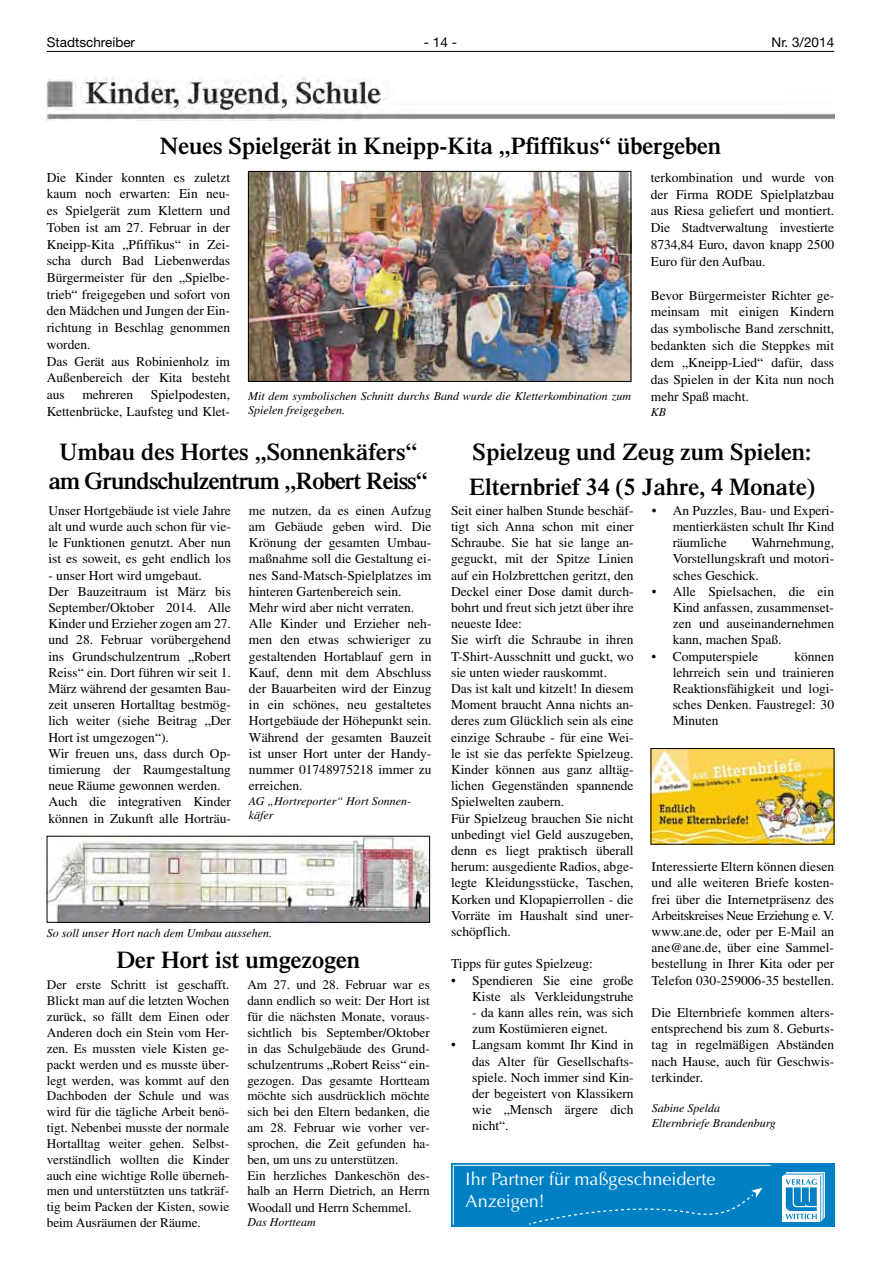
<style>
.page{position:relative;width:881px;height:1263px;background:#fff}
.page>*{position:absolute;margin:0;border:0;box-sizing:border-box;transform-origin:0 0}
.t1{font:600 24px/35.1px "Times LT";color:#000}
.t2{font:600 24px/28.8px "Times LT";letter-spacing:-.03em;color:#000;text-align:center}
.t3{font:18px/21.6px "Optima LT";color:#fff}
.t4{font:13.5px/16.2px "Times LT";color:#000;text-align:justify}
.t5{font:13.5px "Helvetica Neue LT";color:#000}
.t6{font:13.2px/15.9px "Times LT";color:#000;text-align:justify}
.t7{font:italic 12px/14.4px "Times LT";color:#000}
</style>
<div class="page">
<hr style="left:47px;top:51px;width:786px;height:1px;background:#000">
<img style="left:47px;top:77px;width:786px;height:43px">
<img style="left:250px;top:173px;width:379px;height:207px">
<div style="left:248px;top:171px;width:383px;height:211px;border:1px solid #000"></div>
<img style="left:49px;top:838px;width:378px;height:82px">
<img style="left:652px;top:750px;width:179px;height:92px">
<div style="left:650px;top:748px;width:183px;height:96px;border:1px solid #000"></div>
<div style="left:451px;top:1163px;width:382px;height:64px;background:#0080c4"></div>
<svg style="left:782px;top:1172px;width:43px;height:50px"></svg>
<svg style="left:529px;top:1188px;width:233px;height:37px"></svg>
<hr style="left:453px;top:1165px;width:1px;height:60px;background:#fff">
<hr style="left:453px;top:1165px;width:317px;height:1px;background:#fff">
<p class="t5" style="left:47px;top:34px;width:90px">Stadtschreiber</p>
<p class="t5" style="left:424px;top:34px;width:35px">- 14 -</p>
<p class="t5" style="left:771px;top:34px;width:64px">Nr. 3/2014</p>
<h1 class="t1" style="left:160px;top:128px;width:562px">Neues Spielgerät in Kneipp-Kita „Pfiffikus“ übergeben</h1>
<p class="t4" style="left:47px;top:169px;width:185px;line-height:16.6px;text-align:left">Die Kinder konnten es zuletzt kaum noch erwarten: Ein neu&shy;es Spielgerät zum Klettern und<br>Toben ist am 27. Februar in der<br>Kneipp-Kita „Pfiffikus“ in Zei&shy;scha durch Bad Liebenwerdas<br>Bürgermeister für den „Spielbe&shy;trieb“ freigegeben und sofort von den Mädchen und Jungen der Ein&shy;richtung in Beschlag genommen worden.<br>Das Gerät aus Robinienholz im<br>Außenbereich der Kita besteht aus</p>
<p class="t4" style="left:650px;top:169px;width:185px;line-height:16.8px">terkombination und wurde von der Firma RODE Spielplatzbau aus Riesa geliefert und montiert.<br>Die Stadtverwaltung investierte 8734,84 Euro, davon knapp 2500<br>Euro für den Aufbau.</p>
<p class="t4" style="left:650px;top:287px;width:185px;line-height:16.8px">Bevor Bürgermeister Richter ge&shy;meinsam mit einigen Kindern das symbolische Band zerschnitt, bedankten sich die Steppkes mit dem „Kneipp-Lied“ dafür, dass das Spielen in der Kita nun noch mehr Spaß macht.</p>
<p class="t7" style="left:650px;top:404px;width:17px">KB</p>
<p class="t4" style="left:47px;top:386px;width:185px;line-height:16.6px;text-align:right">Spielpodesten,<br>Kettenbrücke, Laufsteg und Klet-</p>
<p class="t4" style="left:82px;top:386px;width:52px">mehreren</p>
<p class="t7" style="left:248px;top:388px;width:384px">Mit dem symbolischen Schnitt durchs Band wurde die Kletterkombination zum<br>Spielen freigegeben.</p>
<h1 class="t2" style="left:49px;top:437px;width:380px">Umbau des Hortes „Sonnenkäfers“ am Grundschulzentrum „Robert Reiss“</h1>
<h1 class="t1" style="left:469px;top:434px;width:347px">Spielzeug und Zeug zum Spielen:<br>Elternbrief 34 (5 Jahre, 4 Monate)</h1>
<p class="t4" style="left:451px;top:502px;width:184px;text-align:left">Seit einer halben Stunde beschäf&shy;tigt sich Anna schon mit einer<br>Schraube. Sie hat sie lange an&shy;geguckt, mit der Spitze Linien auf ein Holzbrettchen geritzt, den<br>Deckel einer Dose damit durch&shy;bohrt und freut sich jetzt über ihre neueste Idee:<br>Sie wirft die Schraube in ihren<br>T-Shirt-Ausschnitt und guckt, wo sie unten wieder rauskommt.<br>Das ist kalt und kitzelt! In diesem<br>Moment braucht Anna nichts an&shy;deres zum Glücklich sein als eine einzige Schraube - für eine Wei&shy;le ist sie das perfekte Spielzeug.<br>Kinder können aus ganz alltäg&shy;lichen Gegenständen spannende<br>Spielwelten zaubern.<br>Für Spielzeug brauchen Sie nicht unbedingt viel Geld auszugeben, denn es liegt praktisch überall herum: ausgediente Radios, abge&shy;legte Kleidungsstücke, Taschen,<br>Korken und Klopapierrollen - die<br>Vorräte im Haushalt sind uner&shy;schöpflich.</p>
<p class="t4" style="left:451px;top:956px;width:143px">Tipps für gutes Spielzeug:</p>
<p class="t4" style="left:451px;top:972px;width:184px;text-align:right">• Spendieren Sie eine große<br>Kiste als Verkleidungstruhe</p>
<p class="t4" style="left:472px;top:1004px;width:163px">- da kann alles rein, was sich zum Kostümieren eignet.</p>
<p class="t4" style="left:472px;top:1037px;width:163px;text-indent:-21px">• Langsam kommt Ihr Kind in das Alter für Gesellschafts&shy;spiele. Noch immer sind Kin&shy;der begeistert von Klassikern wie „Mensch ärgere dich nicht“.</p>
<p class="t4" style="left:672px;top:502px;width:163px;text-indent:-21px">• An Puzzles, Bau- und Experi&shy;mentierkästen schult Ihr Kind räumliche</p>
<p class="t4" style="left:48px;top:502px;width:184px">Unser Hortgebäude ist viele Jahre alt und wurde auch schon für vie&shy;le Funktionen genutzt. Aber nun ist es soweit, es geht endlich los</p>
<p class="t4" style="left:48px;top:567px;width:184px;text-align:left">- unser Hort wird umgebaut.<br>Der Bauzeitraum ist März bis<br>September/Oktober 2014. Alle<br>Kinder und Erzieher zogen am 27. und 28. Februar vorübergehend ins Grundschulzentrum „Robert<br>Reiss“ ein. Dort führen wir seit 1.<br>März während der gesamten Bau&shy;zeit unseren Hortalltag bestmög&shy;lich weiter (siehe Beitrag „Der<br>Hort ist umgezogen“).<br>Wir freuen uns, dass durch Op&shy;timierung der Raumgestaltung neue Räume gewonnen werden.<br>Auch die integrativen Kinder können in Zukunft alle Horträu-</p>
<p class="t4" style="left:249px;top:502px;width:184px;text-align:left">me nutzen, da es einen Aufzug am Gebäude geben wird. Die<br>Krönung der gesamten Umbau&shy;maßnahme soll die Gestaltung ei&shy;nes Sand-Matsch-Spielplatzes im hinteren Gartenbereich sein.<br>Mehr wird aber nicht verraten.<br>Alle Kinder und Erzieher neh&shy;men den etwas schwieriger zu gestaltenden Hortablauf gern in<br>Kauf, denn mit dem Abschluss der Bauarbeiten wird der Einzug in ein schönes, neu gestaltetes<br>Hortgebäude der Höhepunkt sein.<br>Während der gesamten Bauzeit ist unser Hort unter der Handy&shy;nummer 01748975218 immer zu erreichen.</p>
<p class="t7" style="left:249px;top:793px;width:164px">AG „Hortreporter“ Hort Sonnen&shy;käfer</p>
<p class="t4" style="left:672px;top:534px;width:163px;text-indent:79px">Wahrnehmung, Vorstellungskraft und motori&shy;sches Geschick.</p>
<p class="t4" style="left:672px;top:583px;width:163px;text-indent:-21px">• Alle Spielsachen, die ein Kind anfassen, zusammenset&shy;zen und auseinandernehmen kann, machen Spaß.</p>
<p class="t4" style="left:651px;top:648px;width:108px">• Computerspiele</p>
<p class="t4" style="left:672px;top:648px;width:163px;text-indent:122px">können lehrreich sein und trainieren Reaktionsfähigkeit und logi&shy;sches Denken. Faustregel: 30<br>Minuten</p>
<p class="t4" style="left:651px;top:858px;width:184px">Interessierte Eltern können diesen und alle weiteren Briefe kosten&shy;frei über die Internetpräsenz des Arbeitskreises Neue Erziehung e. V. www.ane.de, oder per E-Mail an ane@ane.de, über eine Sammel&shy;bestellung in Ihrer Kita oder per Telefon 030-259006-35 bestellen.</p>
<p class="t4" style="left:651px;top:1004px;width:184px">Die Elternbriefe kommen alters&shy;entsprechend bis zum 8. Geburts&shy;tag in regelmäßigen Abständen nach Hause, auch für Geschwis&shy;terkinder.</p>
<p class="t7" style="left:651px;top:1101px;width:126px">Sabine Spelda<br>Elternbriefe Brandenburg</p>
<p class="t7" style="left:47px;top:925px;width:227px">So soll unser Hort nach dem Umbau aussehen.</p>
<h1 class="t1" style="left:116px;top:942px;width:245px">Der Hort ist umgezogen</h1>
<p class="t6" style="left:47px;top:977px;width:184px">Der erste Schritt ist geschafft.<br>Blickt man auf die letzten Wochen zurück, so fällt dem Einen oder Anderen doch ein Stein vom Her&shy;zen. Es mussten viele Kisten ge&shy;packt werden und es musste über&shy;legt werden, was kommt auf den Dachboden der Schule und was wird für die tägliche Arbeit benö&shy;tigt. Nebenbei musste der normale Hortalltag weiter gehen. Selbst&shy;verständlich wollten die Kinder auch eine wichtige Rolle überneh&shy;men und unterstützten uns tatkräf&shy;tig beim Packen der Kisten, sowie beim Ausräumen der Räume.</p>
<p class="t6" style="left:247px;top:977px;width:184px;text-align:left">Am 27. und 28. Februar war es dann endlich so weit: Der Hort ist für die nächsten Monate, voraus&shy;sichtlich bis September/Oktober in das Schulgebäude des Grund&shy;schulzentrums „Robert Reiss“ ein&shy;gezogen. Das gesamte Hortteam möchte sich ausdrücklich möchte sich bei den Eltern bedanken, die am 28. Februar wie vorher ver&shy;sprochen, die Zeit gefunden ha&shy;ben, um uns zu unterstützen.<br>Ein herzliches Dankeschön des&shy;halb an Herrn Dietrich, an Herrn<br>Woodall und Herrn Schemmel.</p>
<h2 class="t3" style="left:465px;top:1169px;width:251px">Ihr Partner für maßgeschneiderte<br>Anzeigen!</h2>
<p class="t7" style="left:247px;top:1214px;width:70px">Das Hortteam</p>
</div>
